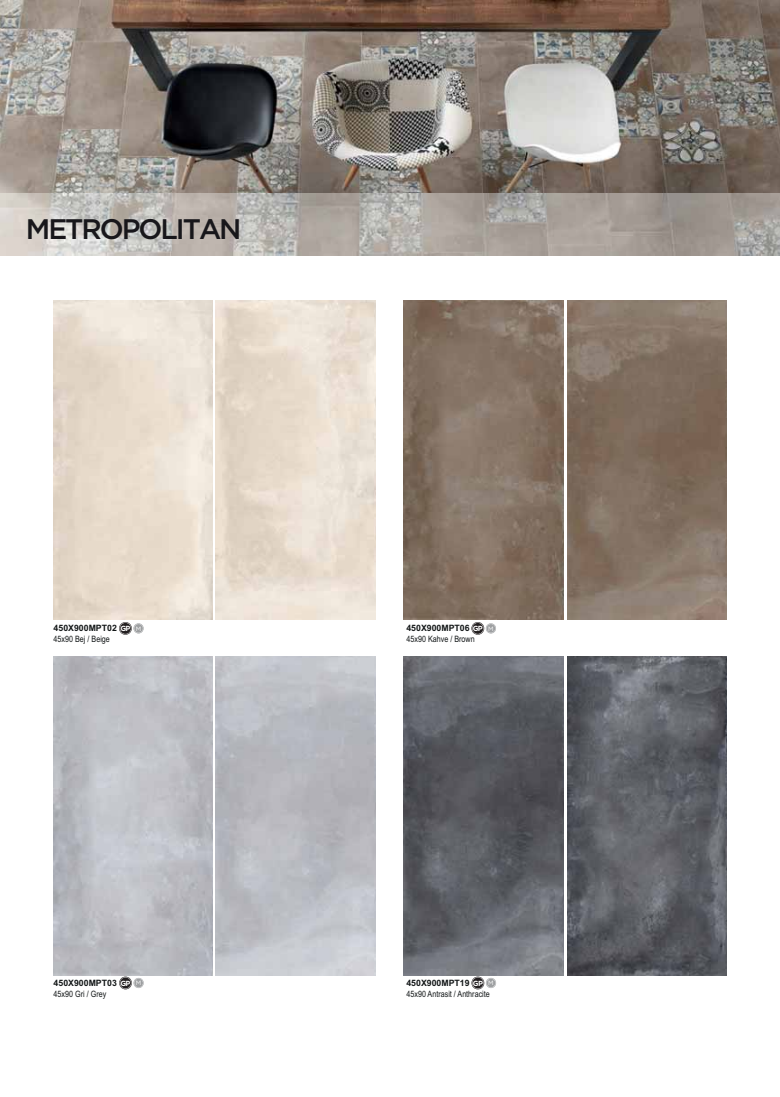
<style>
.page{position:relative;width:780px;height:1097px;background:#fff}
.page>*{position:absolute;margin:0;border:0;box-sizing:border-box;transform-origin:0 0}
.t1{font:500 28.25px "Gotham";letter-spacing:-.075em;color:#18171b}
.t2{font:8.75px/11.2px "Arial Narrow";color:#121617}
.t3{font:7.38px "Gotham TRU Bol";letter-spacing:-.075em;color:#fff}
.s1{font-family:"Arial";font-weight:700}
.s2{font-family:"Gotham TRU Boo";font-size:6.25px}
</style>
<div class="page">
<img style="left:0;top:255px;width:779px;height:735px">
<img style="left:0;top:0;width:779px;height:255px">
<img style="left:0;top:207px;width:1px;height:48px">
<svg style="left:119px;top:622px;width:25px;height:12px"></svg>
<svg style="left:471px;top:622px;width:25px;height:12px"></svg>
<svg style="left:119px;top:976px;width:25px;height:13px"></svg>
<svg style="left:471px;top:976px;width:25px;height:13px"></svg>
<img style="left:215px;top:300px;width:160px;height:319px">
<img style="left:53px;top:300px;width:160px;height:319px">
<img style="left:567px;top:300px;width:159px;height:319px">
<img style="left:403px;top:300px;width:160px;height:319px">
<img style="left:215px;top:656px;width:160px;height:319px">
<img style="left:53px;top:656px;width:160px;height:319px">
<img style="left:567px;top:656px;width:159px;height:319px">
<img style="left:403px;top:656px;width:160px;height:319px">
<p class="t1" style="left:26px;top:219px;width:217px">METROPOLITAN</p>
<p class="t2" style="left:54px;top:622px;width:65px"><span class="s1">450X900MPT02<br></span>45x90 Bej / Beige</p>
<p class="t2" style="left:406px;top:622px;width:70px"><span class="s1">450X900MPT06<br></span>45x90 Kahve / Brown</p>
<p class="t3" style="left:120px;top:624px;width:22px">GP <span class="s2">M</span></p>
<p class="t3" style="left:472px;top:624px;width:22px">GP <span class="s2">M</span></p>
<p class="t2" style="left:54px;top:977px;width:65px"><span class="s1">450X900MPT03<br></span>45x90 Gri / Grey</p>
<p class="t2" style="left:406px;top:977px;width:85px"><span class="s1">450X900MPT19<br></span>45x90 Antrasit / Anthracite</p>
<p class="t3" style="left:120px;top:978px;width:22px">GP <span class="s2">M</span></p>
<p class="t3" style="left:472px;top:978px;width:22px">GP <span class="s2">M</span></p>
</div>
